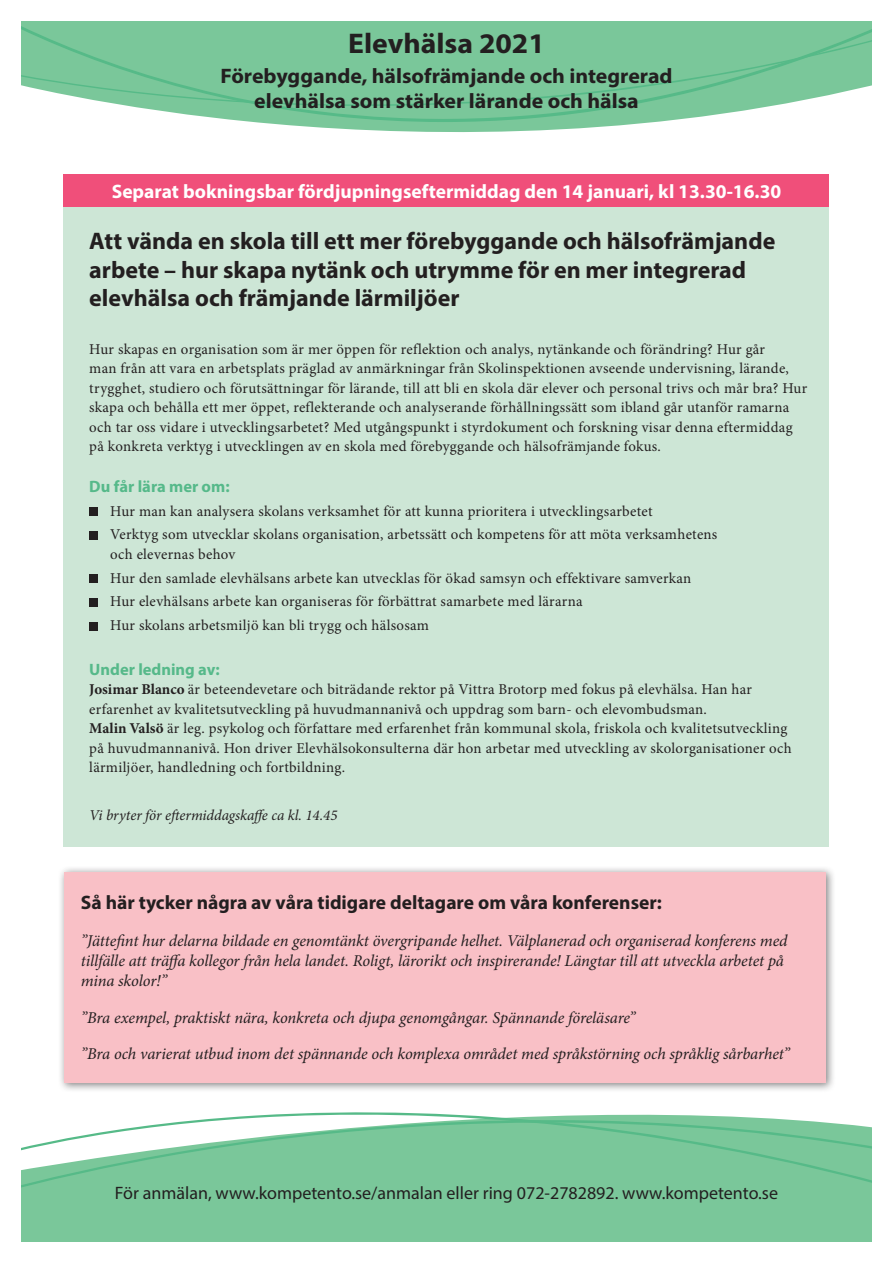
<style>
.page{position:relative;width:893px;height:1263px;background:#fff}
.page>*{position:absolute;margin:0;border:0;box-sizing:border-box;transform-origin:0 0}
.t1{font:700 28.5px "Myriad Pro";color:#231f20;scale:1.04 1}
.t2{font:700 24px/28.8px "Myriad Pro";color:#231f20}
.t3{font:700 21px/25.2px "Myriad Pro";color:#231f20;text-align:center;scale:1.04 1}
.t4{font:700 19.5px "Myriad Pro";color:#fff}
.t5{font:700 19.5px "Myriad Pro";color:#231f20}
.t6{font:18px "Myriad Pro";color:#231f20}
.t7{font:italic 16.5px/19.8px "Minion Pro";letter-spacing:-.01em;color:#231f20}
.t8{font:700 16.5px "Myriad Pro";color:#56b98a}
.t9{font:15px/19.5px "Minion Pro";letter-spacing:.015em;color:#231f20}
.t10{font:italic 15px "Minion Pro";letter-spacing:-.005em;color:#231f20}
.s1{font-weight:700}
</style>
<div class="page">
<div style="left:21px;top:1216px;width:851px;height:26px;background:#7ac79a"></div>
<svg style="left:21px;top:1112px;width:851px;height:104px;fill:#7ac79a"></svg>
<svg style="left:163px;top:111px;width:577px;height:21px;fill:#7ac79a"></svg>
<svg style="left:21px;top:21px;width:851px;height:90px;background:#7ec89d"></svg>
<div style="left:64px;top:207px;width:765px;height:640px;background:#cde6d6"></div>
<div style="left:89px;top:507px;width:9px;height:9px;background:#231f20"></div>
<div style="left:89px;top:531px;width:9px;height:9px;background:#231f20"></div>
<div style="left:89px;top:574px;width:9px;height:9px;background:#231f20"></div>
<div style="left:89px;top:598px;width:9px;height:9px;background:#231f20"></div>
<div style="left:89px;top:622px;width:9px;height:8px;background:#231f20"></div>
<div style="left:64px;top:174px;width:765px;height:33px;background:#f04f7a"></div>
<div style="left:57px;top:866px;width:779px;height:226px;background:#231f20;opacity:.55"></div>
<div style="left:64px;top:872px;width:762px;height:210px;background:#f9c0c6"></div>
<h1 class="t1" style="left:348px;top:25px;width:191px">Elevhälsa 2021</h1>
<h3 class="t3" style="left:220px;top:62px;width:436px">Förebyggande, hälsofrämjande och integrerad elevhälsa som stärker lärande och hälsa</h3>
<h3 class="t4" style="left:112px;top:179px;width:671px">Separat bokningsbar fördjupningseftermiddag den 14 januari, kl 13.30-16.30</h3>
<h2 class="t2" style="left:89px;top:225px;width:688px">Att vända en skola till ett mer förebyggande och hälsofrämjande arbete – hur skapa nytänk och utrymme för en mer integrerad elevhälsa och främjande lärmiljöer</h2>
<p class="t9" style="left:89px;top:339px;width:719px">Hur skapas en organisation som är mer öppen för reflektion och analys, nytänkande och förändring? Hur går<br>man från att vara en arbetsplats präglad av anmärkningar från Skolinspektionen avseende undervisning, lärande, trygghet, studiero och förutsättningar för lärande, till att bli en skola där elever och personal trivs och mår bra? Hur skapa och behålla ett mer öppet, reflekterande och analyserande förhållningssätt som ibland går utanför ramarna och tar oss vidare i utvecklingsarbetet? Med utgångspunkt i styrdokument och forskning visar denna eftermiddag på konkreta verktyg i utvecklingen av en skola med förebyggande och hälsofrämjande fokus.</p>
<p class="t8" style="left:89px;top:475px;width:142px">Du får lära mer om:</p>
<p class="t9" style="left:110px;top:499px;width:609px;line-height:23.7px">Hur man kan analysera skolans verksamhet för att kunna prioritera i utvecklingsarbetet<br>Verktyg som utvecklar skolans organisation, arbetssätt och kompetens för att möta verksamhetens</p>
<p class="t9" style="left:110px;top:542px;width:582px;line-height:23.7px">och elevernas behov<br>Hur den samlade elevhälsans arbete kan utvecklas för ökad samsyn och effektivare samverkan Hur elevhälsans arbete kan organiseras för förbättrat samarbete med lärarna<br>Hur skolans arbetsmiljö kan bli trygg och hälsosam</p>
<p class="t8" style="left:89px;top:658px;width:132px">Under ledning av:</p>
<p class="t9" style="left:89px;top:680px;width:704px"><span class="s1">Josimar Blanco</span> är beteendevetare och biträdande rektor på Vittra Brotorp med fokus på elevhälsa. Han har erfarenhet av kvalitetsutveckling på huvudmannanivå och uppdrag som barn- och elevombudsman.<br><span class="s1">Malin Valsö</span> är leg. psykolog och författare med erfarenhet från kommunal skola, friskola och kvalitetsutveckling på huvudmannanivå. Hon driver Elevhälsokonsulterna där hon arbetar med utveckling av skolorganisationer och lärmiljöer, handledning och fortbildning.</p>
<p class="t10" style="left:89px;top:805px;width:250px">Vi bryter för eftermiddagskaffe ca kl. 14.45</p>
<h3 class="t5" style="left:81px;top:890px;width:583px">Så här tycker några av våra tidigare deltagare om våra konferenser:</h3>
<p class="t7" style="left:81px;top:931px;width:708px">”Jättefint hur delarna bildade en genomtänkt övergripande helhet. Välplanerad och organiserad konferens med tillfälle att träffa kollegor från hela landet. Roligt, lärorikt och inspirerande! Längtar till att utveckla arbetet på mina skolor!”</p>
<p class="t7" style="left:81px;top:1007px;width:556px">”Bra exempel, praktiskt nära, konkreta och djupa genomgångar. Spännande föreläsare”</p>
<p class="t7" style="left:81px;top:1044px;width:710px">”Bra och varierat utbud inom det spännande och komplexa området med språkstörning och språklig sårbarhet”</p>
<p class="t6" style="left:115px;top:1182px;width:665px">För anmälan, www.kompetento.se/anmalan eller ring 072-2782892. www.kompetento.se</p>
</div>
